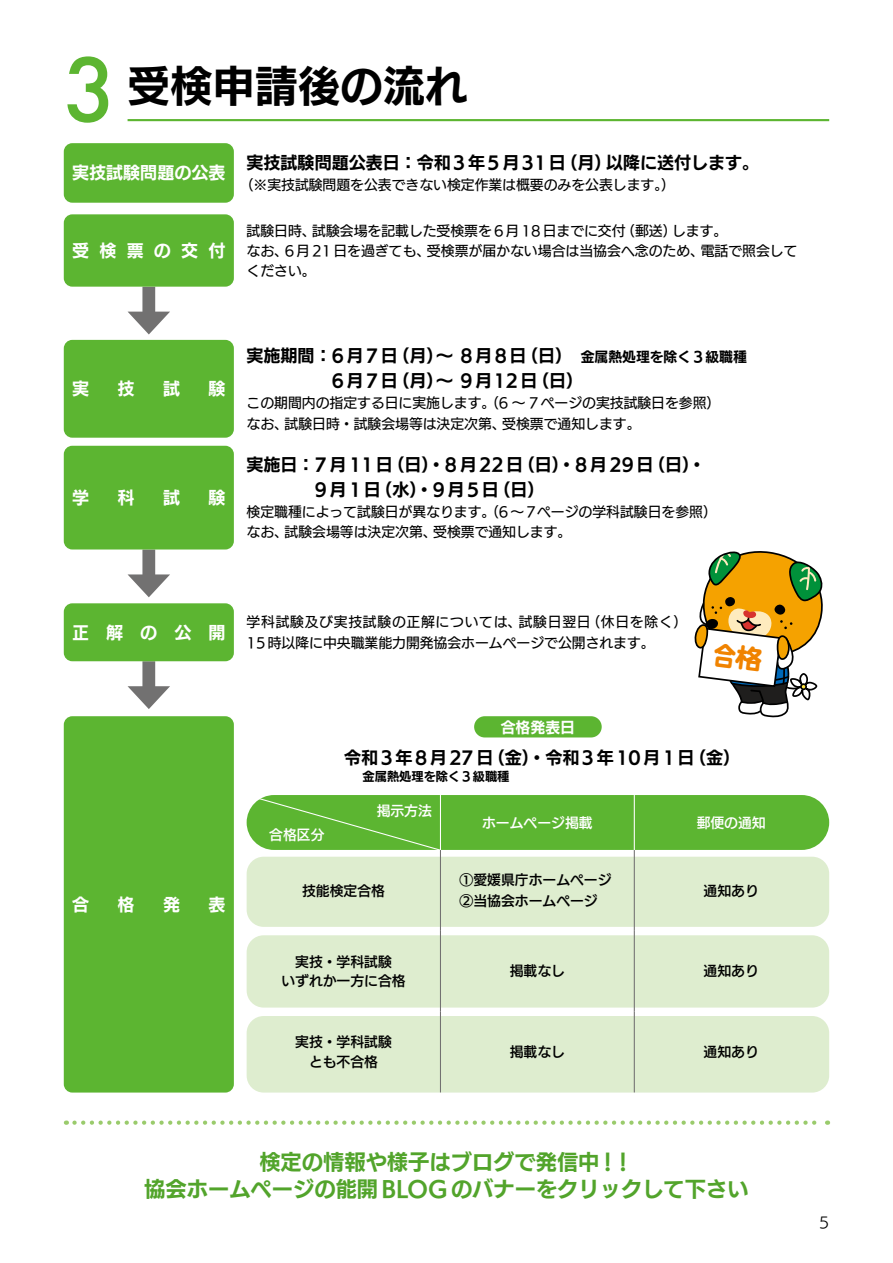
<style>
.page{position:relative;width:893px;height:1263px;background:#fff}
.page>*{position:absolute;margin:0;border:0;box-sizing:border-box;transform-origin:0 0}
.t1{font:42.45px "UD Kakugo Large Pr 6 N B";color:#000}
.t2{font:21.3px/26.5px "UD Kakugo Large Pr 6 N B";color:#52a42b;text-align:center}
.t3{font:16.95px/24.5px "UD Kakugo Large Pr 6 N B";letter-spacing:.15em;color:#000}
.t4{font:16.95px "UD Kakugo Large Pr 6 N B";color:#000}
.t5{font:16.95px "UD Kakugo Large Pr 6 N B";letter-spacing:.6em;color:#fff}
.t6{font:16.95px "UD Kakugo Large Pr 6 N B";color:#fff}
.t7{font:14.85px "UD Kakugo Large Pr 6 N B";color:#fff}
.t8{font:14.85px "UD Kakugo Large Pr 6 N R";color:#000}
.t9{font:13.8px/20.2px "UD Kakugo Large Pr 6 N M";color:#000}
.t10{font:13.8px/20px "UD Kakugo Large Pr 6 N DB";color:#000;text-align:center}
.t11{font:13.8px "UD Kakugo Large Pr 6 N DB";color:#fff}
.t12{font:12.15px "UD Kakugo Large Pr 6 N B";color:#000}
.s1{font-family:"Futura";font-weight:500;font-size:85.05px;color:#5cb531}
.s2{font-size:13.8px}
</style>
<div class="page">
<div style="left:474px;top:716px;width:128px;height:21px;background:#5cb531;border-radius:11px"></div>
<div style="left:142px;top:287px;width:13px;height:34px;background:#727171"></div>
<svg style="left:128px;top:312px;width:42px;height:22px"></svg>
<div style="left:142px;top:549px;width:13px;height:34px;background:#727171"></div>
<svg style="left:128px;top:574px;width:42px;height:23px"></svg>
<div style="left:142px;top:661px;width:13px;height:34px;background:#727171"></div>
<svg style="left:128px;top:686px;width:42px;height:23px"></svg>
<div style="left:64px;top:143px;width:170px;height:60px;background:#5cb531;border-radius:9px"></div>
<div style="left:64px;top:214px;width:170px;height:73px;background:#5cb531;border-radius:9px"></div>
<div style="left:64px;top:340px;width:170px;height:98px;background:#5cb531;border-radius:9px"></div>
<div style="left:64px;top:446px;width:170px;height:103px;background:#5cb531;border-radius:9px"></div>
<div style="left:64px;top:603px;width:170px;height:58px;background:#5cb531;border-radius:9px"></div>
<div style="left:64px;top:716px;width:170px;height:376px;background:#5cb531;border-radius:9px"></div>
<hr style="left:128px;top:119px;width:701px;height:2px;background:#5cb531">
<div style="left:247px;top:857px;width:582px;height:70px;background:#deedcf;border-radius:17px"></div>
<div style="left:247px;top:935px;width:582px;height:72px;background:#deedcf;border-radius:17px"></div>
<div style="left:247px;top:1016px;width:582px;height:76px;background:#deedcf;border-radius:17px"></div>
<div style="left:247px;top:795px;width:582px;height:55px;background:#5cb531;border-radius:27px"></div>
<hr style="left:440px;top:795px;width:1px;height:55px;background:#fff">
<hr style="left:634px;top:795px;width:1px;height:55px;background:#fff">
<hr style="left:440px;top:850px;width:1px;height:81px;background:#727171">
<hr style="left:634px;top:850px;width:1px;height:81px;background:#727171">
<hr style="left:440px;top:931px;width:1px;height:81px;background:#727171">
<hr style="left:634px;top:931px;width:1px;height:81px;background:#727171">
<hr style="left:440px;top:1012px;width:1px;height:80px;background:#727171">
<hr style="left:634px;top:1012px;width:1px;height:80px;background:#727171">
<svg style="left:247px;top:795px;width:193px;height:55px"></svg>
<svg style="left:74px;top:1120px;width:754px;height:5px"></svg>
<svg style="left:694px;top:551px;width:129px;height:167px"></svg>
<h1 class="t1" style="left:64px;top:63px;width:405px"><span class="s1">3</span> 受検申請後の流れ</h1>
<p class="t4" style="left:247px;top:153px;width:514px">実技試験問題公表日：令和 3年 5月 31日（月）以降に送付します。</p>
<p class="t9" style="left:240px;top:176px;width:437px">（※実技試験問題を公表できない検定作業は概要のみを公表します。）</p>
<p class="t9" style="left:247px;top:221px;width:552px">試験日時、試験会場を記載した受検票を 6月 18日までに交付（郵送）します。<br>なお、6月 21日を過ぎても、受検票が届かない場合は当協会へ念のため、電話で照会してください。</p>
<p class="t6" style="left:72px;top:164px;width:155px">実技試験問題の公表</p>
<p class="t5" style="left:72px;top:241px;width:155px">受検票の交付</p>
<p class="t5" style="left:72px;top:379px;width:19px">実</p>
<p class="t5" style="left:118px;top:379px;width:19px">技</p>
<p class="t5" style="left:163px;top:379px;width:19px">試</p>
<p class="t5" style="left:208px;top:379px;width:19px">験</p>
<p class="t5" style="left:72px;top:488px;width:19px">学</p>
<p class="t5" style="left:118px;top:488px;width:19px">科</p>
<p class="t5" style="left:163px;top:488px;width:19px">試</p>
<p class="t5" style="left:208px;top:488px;width:19px">験</p>
<p class="t3" style="left:332px;top:344px;width:417px;text-indent:-85px">実施期間：6月 7日（月）〜 8月 8日（日）　<span class="s2">金属熱処理を除く 3級職種<br></span>6月 7日（月）〜 9月12日（日）</p>
<p class="t9" style="left:247px;top:393px;width:475px">この期間内の指定する日に実施します。（6 〜 7ページの実技試験日を参照）なお、試験日時・試験会場等は決定次第、受検票で通知します。</p>
<p class="t3" style="left:315px;top:453px;width:392px;text-indent:-68px">実施日：7月 11日（日）・8月 22日（日）・8月 29日（日）・<br>9月 1日（水）・9月 5日（日）</p>
<p class="t9" style="left:247px;top:502px;width:472px">検定職種によって試験日が異なります。（6〜 7ページの学科試験日を参照）なお、試験会場等は決定次第、受検票で通知します。</p>
<p class="t5" style="left:72px;top:623px;width:155px">正解の公開</p>
<p class="t9" style="left:247px;top:612px;width:442px">学科試験及び実技試験の正解については、試験日翌日（休日を除く）<br>15時以降に中央職業能力開発協会ホームページで公開されます。</p>
<p class="t5" style="left:72px;top:895px;width:19px">合</p>
<p class="t5" style="left:118px;top:895px;width:19px">格</p>
<p class="t5" style="left:163px;top:895px;width:19px">発</p>
<p class="t5" style="left:208px;top:895px;width:19px">表</p>
<p class="t7" style="left:501px;top:719px;width:76px">合格発表日</p>
<p class="t3" style="left:344px;top:746px;width:397px">令和3年8月27日（金）・令和3年10月1日（金）</p>
<p class="t12" style="left:330px;top:770px;width:181px">　　 金属熱処理を除く 3級職種</p>
<p class="t11" style="left:377px;top:803px;width:57px">掲示方法</p>
<p class="t11" style="left:482px;top:815px;width:112px">ホームページ掲載</p>
<p class="t11" style="left:697px;top:815px;width:71px">郵便の通知</p>
<p class="t11" style="left:269px;top:827px;width:57px">合格区分</p>
<p class="t10" style="left:302px;top:881px;width:84px">技能検定合格</p>
<p class="t10" style="left:460px;top:870px;width:154px;line-height:21px;text-align:left">①愛媛県庁ホームページ<br>②当協会ホームページ</p>
<p class="t10" style="left:704px;top:881px;width:57px">通知あり</p>
<p class="t10" style="left:281px;top:952px;width:126px">実技・学科試験<br>いずれか一方に合格</p>
<p class="t10" style="left:510px;top:962px;width:57px">掲載なし</p>
<p class="t10" style="left:704px;top:962px;width:57px">通知あり</p>
<p class="t10" style="left:295px;top:1032px;width:98px">実技・学科試験とも不合格</p>
<p class="t10" style="left:510px;top:1042px;width:57px">掲載なし</p>
<p class="t10" style="left:704px;top:1042px;width:57px">通知あり</p>
<h2 class="t2" style="left:144px;top:1149px;width:606px">検定の情報や様子はブログで発信中！！<br>協会ホームページの能開 BLOGのバナーをクリックして下さい</h2>
<p class="t8" style="left:819px;top:1214px;width:12px">5</p>
</div>
